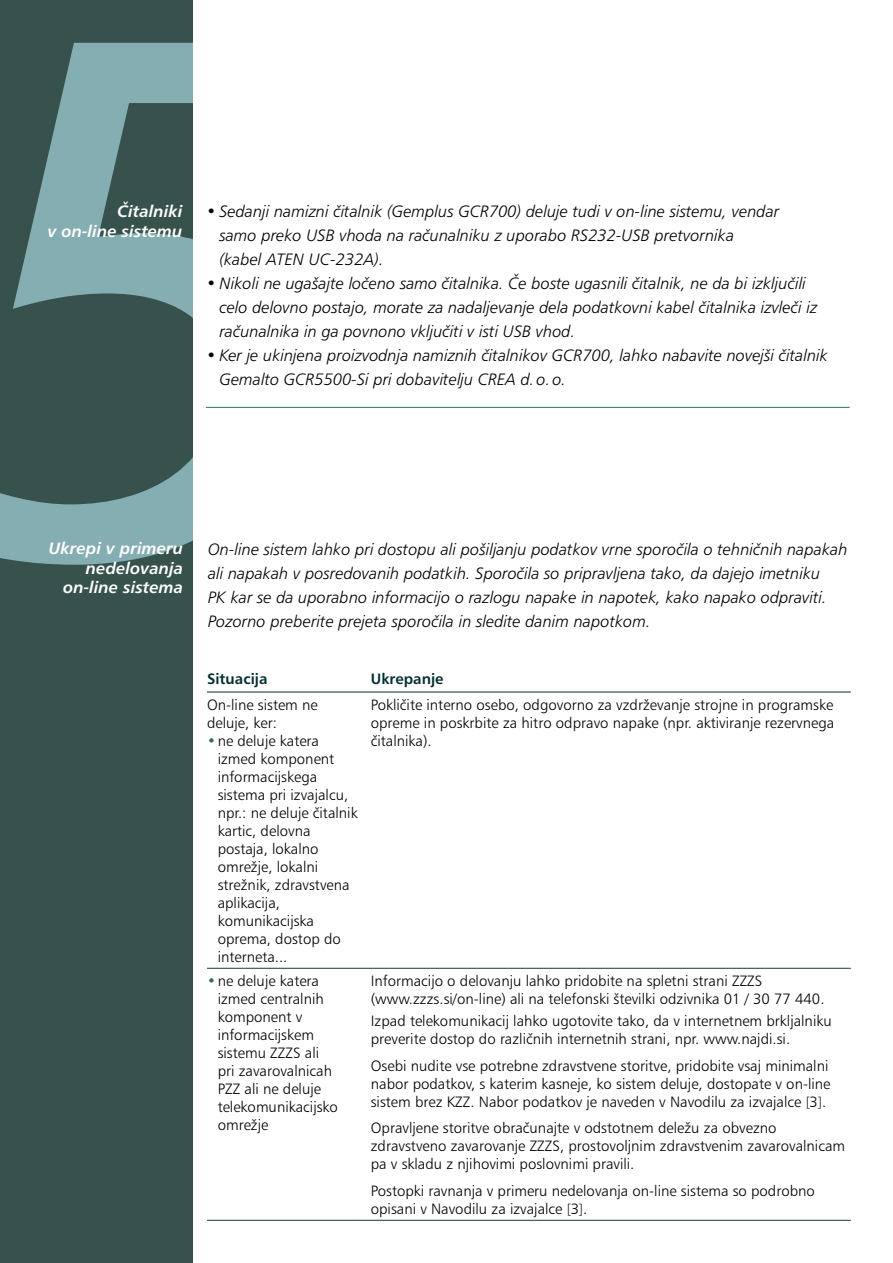
<style>
.page{position:relative;width:893px;height:1263px;background:#fff}
.page>*{position:absolute;margin:0;border:0;box-sizing:border-box;transform-origin:0 0}
.t1{font:italic 300 16.5px/24px "SS Frutiger BT";color:#000}
.t2{font:italic 700 16.5px/19.5px "SS Frutiger BT";color:#fff;text-align:right}
.t3{font:300 15px/18px "SS Frutiger BT";color:#000}
.t4{font:700 15px "SS Frutiger BT";color:#002e2e}
.s1{color:#346e63}
.s2{font-family:"Myriad Pro"}
</style>
<div class="page">
<div style="left:0;top:0;width:193px;height:1263px;background:#37524c"></div>
<svg style="left:0;top:43px;width:193px;height:522px"></svg>
<hr style="left:206px;top:407px;width:644px;height:1px;background:#346e63">
<hr style="left:207px;top:968px;width:151px;height:1px;background:#113d36">
<hr style="left:358px;top:968px;width:493px;height:1px;background:#113d36">
<hr style="left:207px;top:1220px;width:151px;height:1px;background:#113d36">
<hr style="left:358px;top:1220px;width:493px;height:1px;background:#113d36">
<hr style="left:207px;top:692px;width:151px;height:1px;background:#002e2e">
<hr style="left:358px;top:692px;width:493px;height:1px;background:#002e2e">
<p class="t2" style="left:48px;top:201px;width:136px">^italniki<br>v on-line sistemu</p>
<p class="t1" style="left:219px;top:199px;width:561px;text-indent:-13px">• Sedanji namizni ~italnik (Gemplus GCR700) deluje tudi v on-line sistemu, vendar samo preko USB vhoda na ra~unalniku z uporabo RS232-USB pretvornika (kabel ATEN UC-232A).</p>
<p class="t1" style="left:219px;top:271px;width:599px;text-indent:-13px">• Nikoli ne uga{ajte lo~eno samo ~italnika. ^e boste ugasnili ~italnik, ne da bi izklju~ili celo delovno postajo, morate za nadaljevanje dela podatkovni kabel ~italnika izvle~i iz ra~unalnika in ga povnono vklju~iti v isti USB vhod.</p>
<p class="t1" style="left:219px;top:343px;width:610px;text-indent:-13px">• Ker je ukinjena proizvodnja namiznih ~italnikov GCR700, lahko nabavite novej{i ~italnik<br>Gemalto GCR5500-Si pri dobavitelju CREA d.o.o.</p>
<p class="t2" style="left:49px;top:538px;width:136px">Ukrepi v primeru nedelovanja on-line sistema</p>
<p class="t1" style="left:208px;top:537px;width:641px">On-line sistem lahko pri dostopu ali po{iljanju podatkov vrne sporo~ila o tehni~nih napakah ali napakah v posredovanih podatkih. Sporo~ila so pripravljena tako, da dajejo imetniku<br>PK kar se da uporabno informacijo o razlogu napake in napotek, kako napako odpraviti.<br>Pozorno preberite prejeta sporo~ila in sledite danim napotkom.</p>
<p class="t4" style="left:207px;top:669px;width:62px">Situacija</p>
<p class="t4" style="left:371px;top:669px;width:74px">Ukrepanje</p>
<p class="t3" style="left:207px;top:695px;width:112px">On-line sistem ne deluje, ker:</p>
<p class="t3" style="left:218px;top:731px;width:141px;text-indent:-11px"><span class="s1">•</span> ne deluje katera izmed komponent informacijskega sistema pri izvajalcu, npr.: ne deluje ~italnik kartic, delovna postaja, lokalno omrežje, lokalni strežnik, zdravstvena aplikacija, komunikacijska oprema, dostop do interneta...</p>
<p class="t3" style="left:371px;top:695px;width:465px;text-align:justify">Pokli~ite interno osebo, odgovorno za vzdrževanje strojne in programske opreme in poskrbite za hitro odpravo napake (npr. aktiviranje rezervnega ~italnika).</p>
<p class="t3" style="left:218px;top:972px;width:122px;text-indent:-11px"><span class="s1">•</span> ne deluje katera izmed centralnih komponent v informacijskem sistemu ZZZS ali pri zavarovalnicah<br>PZZ ali ne deluje telekomunikacijsko omrežje</p>
<p class="t3" style="left:371px;top:972px;width:455px">Informacijo o delovanju lahko pridobite na spletni strani ZZZS (www.zzzs.si/on-line) ali na telefonski {tevilki odzivnika 01 / 30 77 440.</p>
<p class="t3" style="left:371px;top:1012px;width:462px">Izpad telekomunikacij lahko ugotovite tako, da v internetnem brkljalniku preverite dostop do razli~nih internetnih strani, npr. www.najdi.si.</p>
<p class="t3" style="left:371px;top:1056px;width:461px">Osebi nudite vse potrebne zdravstvene storitve, pridobite vsaj minimalni nabor podatkov, s katerim kasneje, ko sistem deluje, dostopate v on-line sistem brez KZZ. Nabor podatkov je naveden v Navodilu za izvajalce <span class="s2">[</span>3<span class="s2">]</span>.</p>
<p class="t3" style="left:371px;top:1119px;width:476px">Opravljene storitve obra~unajte v odstotnem deležu za obvezno zdravstveno zavarovanje ZZZS, prostovoljnim zdravstvenim zavarovalnicam pa v skladu z njihovimi poslovnimi pravili.</p>
<p class="t3" style="left:371px;top:1181px;width:446px">Postopki ravnanja v primeru nedelovanja on-line sistema so podrobno opisani v Navodilu za izvajalce <span class="s2">[</span>3<span class="s2">]</span>.</p>
</div>
